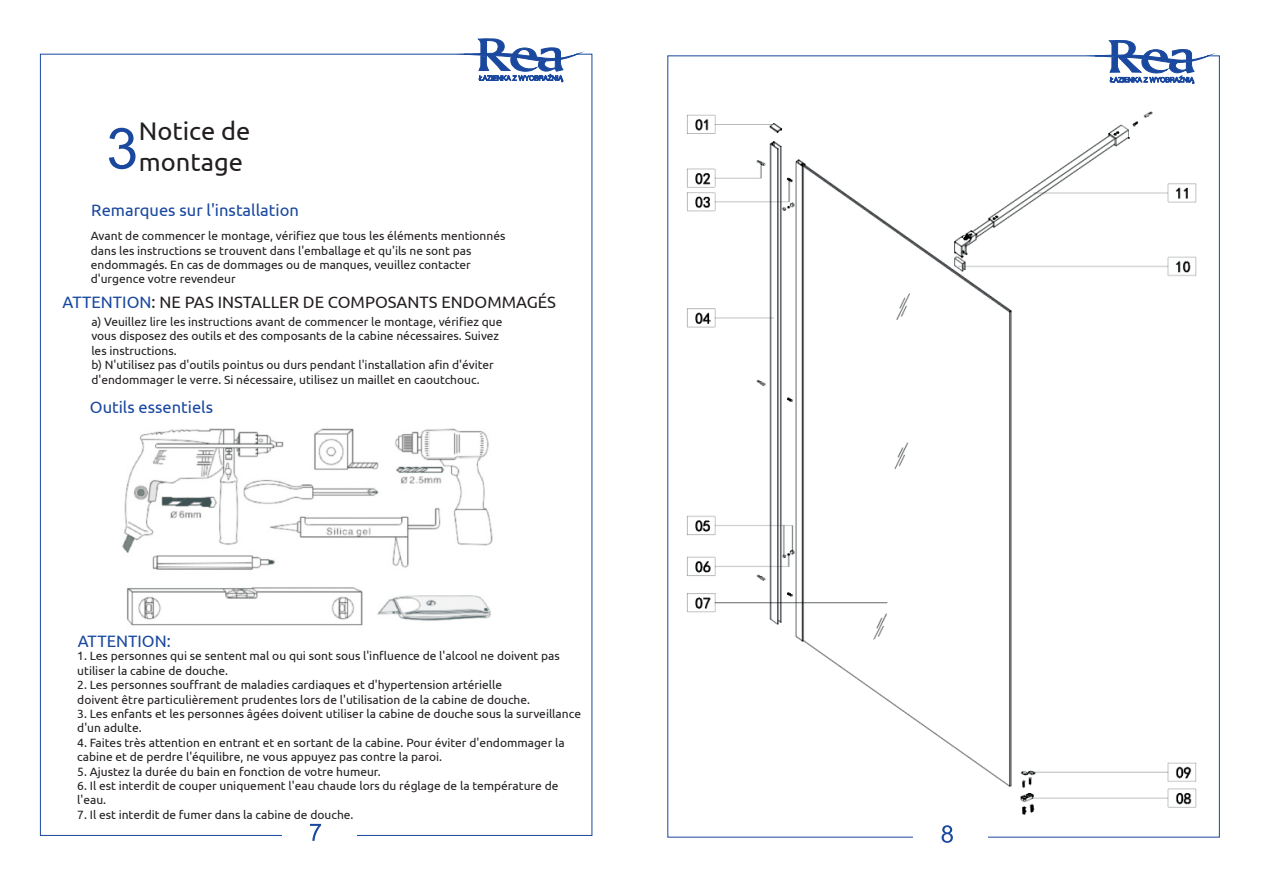
<style>
.page{position:relative;width:1263px;height:893px;background:#fff}
.page>*{position:absolute;margin:0;border:0;box-sizing:border-box;transform-origin:0 0}
.t1{font:25.5px/30.6px "Ubuntu";color:#231f20}
.t2{font:16.5px "Ubuntu";color:#19489e}
.t3{font:16.5px "Ubuntu";color:#231f20}
.t4{font:12px/14.4px "Ubuntu";color:#231f20}
.s1{color:#19489e}
</style>
<div class="page">
<svg style="left:1082px;top:40px;width:138px;height:47px"></svg>
<svg style="left:941px;top:825px;width:12px;height:18px"></svg>
<img style="left:687px;top:111px;width:510px;height:705px">
<svg style="left:451px;top:38px;width:138px;height:45px"></svg>
<svg style="left:310px;top:824px;width:11px;height:17px"></svg>
<img style="left:122px;top:428px;width:371px;height:198px">
<svg style="left:109px;top:128px;width:27px;height:41px"></svg>
<h1 class="t1" style="left:139px;top:115px;width:113px">Notice de montage</h1>
<h2 class="t2" style="left:91px;top:200px;width:209px">Remarques sur l'installation</h2>
<p class="t4" style="left:91px;top:228px;width:416px">Avant de commencer le montage, vérifiez que tous les éléments mentionnés dans les instructions se trouvent dans l'emballage et qu'ils ne sont pas endommagés. En cas de dommages ou de manques, veuillez contacter d'urgence votre revendeur</p>
<h2 class="t3" style="left:63px;top:292px;width:495px"><span class="s1">ATTENTION</span>: NE PAS INSTALLER DE COMPOSANTS ENDOMMAGÉS</h2>
<p class="t4" style="left:91px;top:314px;width:413px">a) Veuillez lire les instructions avant de commencer le montage, vérifiez que vous disposez des outils et des composants de la cabine nécessaires. Suivez les instructions.<br>b) N'utilisez pas d'outils pointus ou durs pendant l'installation afin d'éviter d'endommager le verre. Si nécessaire, utilisez un maillet en caoutchouc.</p>
<h2 class="t2" style="left:90px;top:397px;width:125px">Outils essentiels</h2>
<h2 class="t2" style="left:78px;top:631px;width:95px">ATTENTION:</h2>
<p class="t4" style="left:77px;top:649px;width:484px">1. Les personnes qui se sentent mal ou qui sont sous l'influence de l'alcool ne doivent pas utiliser la cabine de douche.</p>
<p class="t4" style="left:77px;top:677px;width:454px">2. Les personnes souffrant de maladies cardiaques et d'hypertension artérielle doivent être particulièrement prudentes lors de l'utilisation de la cabine de douche.</p>
<p class="t4" style="left:77px;top:706px;width:505px">3. Les enfants et les personnes âgées doivent utiliser la cabine de douche sous la surveillance d'un adulte.</p>
<p class="t4" style="left:77px;top:735px;width:489px">4. Faites très attention en entrant et en sortant de la cabine. Pour éviter d'endommager la cabine et de perdre l'équilibre, ne vous appuyez pas contre la paroi.</p>
<p class="t4" style="left:77px;top:764px;width:305px">5. Ajustez la durée du bain en fonction de votre humeur.</p>
<p class="t4" style="left:77px;top:778px;width:483px">6. Il est interdit de couper uniquement l'eau chaude lors du réglage de la température de l'eau.</p>
<p class="t4" style="left:77px;top:807px;width:278px">7. Il est interdit de fumer dans la cabine de douche.</p>
</div>
